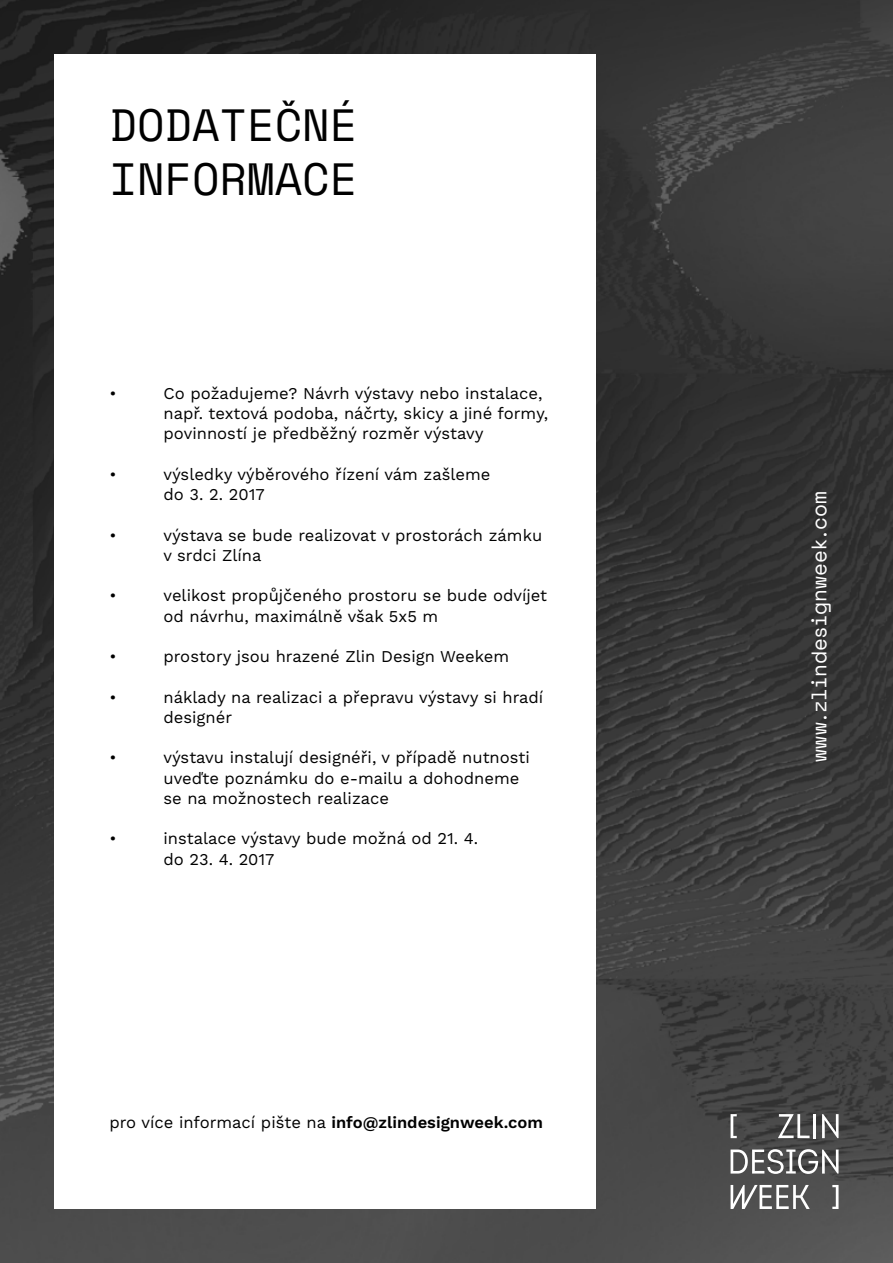
<style>
.page{position:relative;width:893px;height:1263px;background:#fff}
.page>*{position:absolute;margin:0;border:0;box-sizing:border-box;transform-origin:0 0}
.t1{font:45px/54px "Space Mono";color:#000}
.t2{font:21px "Space Mono";letter-spacing:-.005em;color:#fff}
.t3{font:16.5px/20.2px "Work Sans";color:#000}
.s1{font-weight:600}
</style>
<div class="page">
<img style="left:0;top:0;width:893px;height:1263px">
<div style="left:54px;top:54px;width:542px;height:1155px;background:#fff"></div>
<svg style="left:778px;top:1114px;width:31px;height:24px"></svg>
<hr style="left:813px;top:1114px;width:3px;height:24px;background:#fff">
<svg style="left:731px;top:1114px;width:6px;height:24px"></svg>
<svg style="left:832px;top:1185px;width:6px;height:24px"></svg>
<svg style="left:822px;top:1114px;width:16px;height:24px"></svg>
<svg style="left:731px;top:1149px;width:107px;height:25px"></svg>
<svg style="left:731px;top:1185px;width:78px;height:24px"></svg>
<h1 class="t1" style="left:109px;top:97px;width:249px">DODATEČNÉ<br>INFORMACE</h1>
<p class="t3" style="left:109px;top:384px;width:9px">•</p>
<p class="t3" style="left:163px;top:384px;width:386px">Co požadujeme? Návrh výstavy nebo instalace, např. textová podoba, náčrty, skicy a jiné formy, povinností je předběžný rozměr výstavy</p>
<p class="t3" style="left:109px;top:465px;width:9px">•</p>
<p class="t3" style="left:163px;top:465px;width:328px">výsledky výběrového řízení vám zašleme do 3. 2. 2017</p>
<p class="t3" style="left:109px;top:525px;width:9px">•</p>
<p class="t3" style="left:163px;top:525px;width:380px">výstava se bude realizovat v prostorách zámku v srdci Zlína</p>
<p class="t3" style="left:109px;top:586px;width:9px">•</p>
<p class="t3" style="left:163px;top:586px;width:385px">velikost propůjčeného prostoru se bude odvíjet od návrhu, maximálně však 5x5 m</p>
<p class="t3" style="left:109px;top:647px;width:9px">•</p>
<p class="t3" style="left:163px;top:647px;width:347px">prostory jsou hrazené Zlin Design Weekem</p>
<p class="t3" style="left:109px;top:687px;width:9px">•</p>
<p class="t3" style="left:163px;top:687px;width:381px">náklady na realizaci a přepravu výstavy si hradí designér</p>
<p class="t3" style="left:109px;top:748px;width:9px">•</p>
<p class="t3" style="left:163px;top:748px;width:368px">výstavu instalují designéři, v případě nutnosti uveďte poznámku do e-mailu a dohodneme se na možnostech realizace</p>
<p class="t3" style="left:109px;top:829px;width:9px">•</p>
<p class="t3" style="left:163px;top:829px;width:316px">instalace výstavy bude možná od 21. 4. do 23. 4. 2017</p>
<p class="t3" style="left:109px;top:1113px;width:435px">pro více informací pište na <span class="s1">info@zlindesignweek.com</span></p>
<p class="t2" style="left:803px;top:762px;width:273px;rotate:-90deg">www.zlindesignweek.com</p>
</div>
